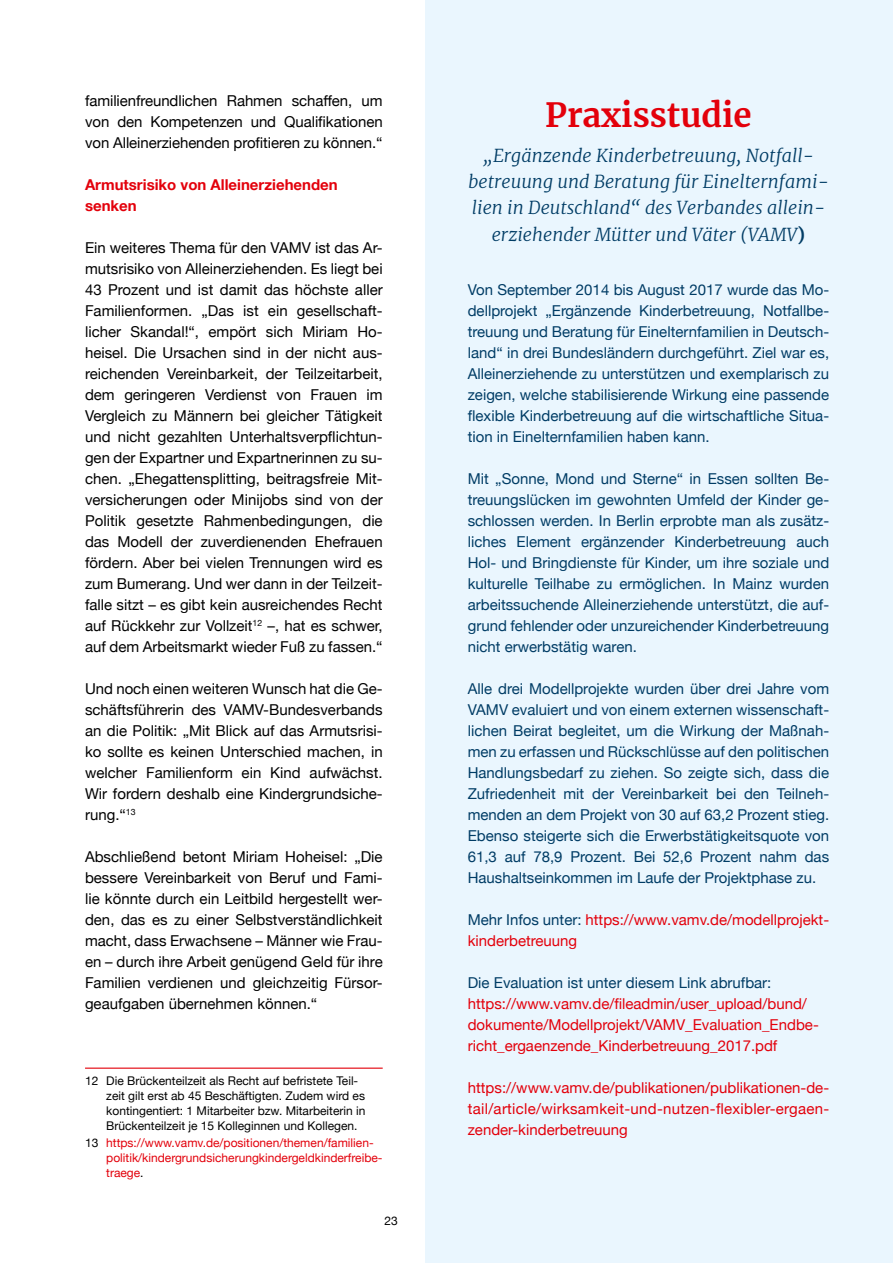
<style>
.page{position:relative;width:893px;height:1263px;background:#fff}
.page>*{position:absolute;margin:0;border:0;box-sizing:border-box;transform-origin:0 0}
.Headlinegröße_II_22{font:700 33px "Merriweather";color:#e3000b}
.Zitat_II_12_17_5_pt{font:italic 300 18px/26.2px "Merriweather";color:#003c65;text-align:center}
.Fließtext_10_14_pt{font:15px/21px "Helvetica Neue";color:#000;text-align:justify}
.Fließtext_10_14_pt-2{font:15px/21px "Helvetica Neue";color:#003c65;text-align:justify}
.Fließtext_10_14_pt-3{font:15px/21px "Helvetica Neue";color:#e3000b}
.Subheadline_10_14_pt{font:700 15px/21px "Helvetica Neue";color:#e3000b}
.Fußnote{font:12px/15px "Helvetica Neue";color:#000}
.Fußnote-2{font:12px/15px "Helvetica Neue";color:#e3000b}
.s1{color:#000}
.s2{font-weight:700;font-style:normal}
.s3{color:#003c65}
</style>
<div class="page">
<div style="left:425px;top:0;width:468px;height:1263px;background:#eaf6fe"></div>
<hr style="left:85px;top:1067px;width:298px;height:2px;background:#e3000b">
<p class="Fließtext_10_14_pt" style="left:85px;top:91px;width:299px">familienfreundlichen Rahmen schaffen, um von den Kompetenzen und Qualifikationen von Alleinerziehenden profitieren zu können.“</p>
<p class="Subheadline_10_14_pt" style="left:85px;top:175px;width:254px">Armutsrisiko von Alleinerziehenden senken</p>
<p class="Fließtext_10_14_pt" style="left:85px;top:238px;width:299px">Ein weiteres Thema für den VAMV ist das Ar&shy;mutsrisiko von Alleinerziehenden. Es liegt bei 43 Prozent und ist damit das höchste aller Familienformen. „Das ist ein gesellschaft&shy;licher Skandal!“, empört sich Miriam Ho&shy;heisel. Die Ursachen sind in der nicht aus&shy;reichenden Vereinbarkeit, der Teilzeitarbeit, dem geringeren Verdienst von Frauen im Vergleich zu Männern bei gleicher Tätigkeit und nicht gezahlten Unterhaltsverpflichtun&shy;gen der Expartner und Expartnerinnen zu su&shy;chen. „Ehegattensplitting, beitragsfreie Mit&shy;versicherungen oder Minijobs sind von der Politik gesetzte Rahmenbedingungen, die das Modell der zuverdienenden Ehefrauen fördern. Aber bei vielen Trennungen wird es zum Bumerang. Und wer dann in der Teilzeit&shy;falle sitzt – es gibt kein ausreichendes Recht auf Rückkehr zur Vollzeit<sup>12</sup> –, hat es schwer, auf dem Arbeitsmarkt wieder Fuß zu fassen.“</p>
<p class="Fließtext_10_14_pt" style="left:85px;top:679px;width:299px">Und noch einen weiteren Wunsch hat die Ge&shy;schäftsführerin des VAMV-Bundesverbands an die Politik: „Mit Blick auf das Armutsrisi&shy;ko sollte es keinen Unterschied machen, in welcher Familienform ein Kind aufwächst.<br>Wir fordern deshalb eine Kindergrundsiche&shy;rung.“<sup>13</sup></p>
<p class="Fließtext_10_14_pt" style="left:85px;top:847px;width:299px">Abschließend betont Miriam Hoheisel: „Die bessere Vereinbarkeit von Beruf und Fami&shy;lie könnte durch ein Leitbild hergestellt wer&shy;den, das es zu einer Selbstverständlichkeit macht, dass Erwachsene – Männer wie Frau&shy;en – durch ihre Arbeit genügend Geld für ihre Familien verdienen und gleichzeitig Fürsor&shy;geaufgaben übernehmen können.“</p>
<p class="Fußnote" style="left:106px;top:1074px;width:261px;text-indent:-21px">12 Die Brückenteilzeit als Recht auf befristete Teil&shy;zeit gilt erst ab 45 Beschäftigten. Zudem wird es kontingentiert: 1 Mitarbeiter bzw. Mitarbeiterin in Brückenteilzeit je 15 Kolleginnen und Kollegen.</p>
<p class="Fußnote-2" style="left:106px;top:1136px;width:278px;text-indent:-21px"><span class="s1">13</span> https://www.vamv.de/positionen/themen/familien&shy;politik/kindergrundsicherungkindergeldkinderfreibe&shy;traege<span class="s1">.</span></p>
<p class="Fußnote" style="left:385px;top:1214px;width:15px">23</p>
<p class="Headlinegröße_II_22" style="left:545px;top:92px;width:208px">Praxisstudie</p>
<p class="Zitat_II_12_17_5_pt" style="left:468px;top:142px;width:362px">„Ergänzende Kinderbetreuung, Notfall&shy;betreuung und Beratung für Einelternfami&shy;lien in Deutschland“ des Verbandes allein&shy;erziehender Mütter und Väter (VAMV<span class="s2">)</span></p>
<p class="Fließtext_10_14_pt-2" style="left:468px;top:280px;width:363px">Von September 2014 bis August 2017 wurde das Mo&shy;dellprojekt „Ergänzende Kinderbetreuung, Notfallbe&shy;treuung und Beratung für Einelternfamilien in Deutsch&shy;land“ in drei Bundesländern durchgeführt. Ziel war es, Alleinerziehende zu unterstützen und exemplarisch zu zeigen, welche stabilisierende Wirkung eine passende flexible Kinderbetreuung auf die wirtschaftliche Situa&shy;tion in Einelternfamilien haben kann.</p>
<p class="Fließtext_10_14_pt-2" style="left:468px;top:469px;width:363px">Mit „Sonne, Mond und Sterne“ in Essen sollten Be&shy;treuungslücken im gewohnten Umfeld der Kinder ge&shy;schlossen werden. In Berlin erprobte man als zusätz&shy;liches Element ergänzender Kinderbetreuung auch Hol- und Bringdienste für Kinder, um ihre soziale und kulturelle Teilhabe zu ermöglichen. In Mainz wurden arbeitssuchende Alleinerziehende unterstützt, die auf&shy;grund fehlender oder unzureichender Kinderbetreuung nicht erwerbstätig waren.</p>
<p class="Fließtext_10_14_pt-2" style="left:468px;top:679px;width:363px">Alle drei Modellprojekte wurden über drei Jahre vom VAMV evaluiert und von einem externen wissenschaft&shy;lichen Beirat begleitet, um die Wirkung der Maßnah&shy;men zu erfassen und Rückschlüsse auf den politischen Handlungsbedarf zu ziehen. So zeigte sich, dass die Zufriedenheit mit der Vereinbarkeit bei den Teilneh&shy;menden an dem Projekt von 30 auf 63,2 Prozent stieg.<br>Ebenso steigerte sich die Erwerbstätigkeitsquote von 61,3 auf 78,9 Prozent. Bei 52,6 Prozent nahm das Haushaltseinkommen im Laufe der Projektphase zu.</p>
<p class="Fließtext_10_14_pt-3" style="left:468px;top:910px;width:363px"><span class="s3">Mehr Infos unter:</span> https://www.vamv.de/modellprojekt&shy;kinderbetreuung</p>
<p class="Fließtext_10_14_pt-3" style="left:468px;top:973px;width:353px"><span class="s3">Die Evaluation ist unter diesem Link abrufbar: </span>https://www.vamv.de/fileadmin/user_upload/bund/ dokumente/Modellprojekt/VAMV_Evaluation_Endbe&shy;richt_ergaenzende_Kinderbetreuung_2017.pdf</p>
<p class="Fließtext_10_14_pt-3" style="left:468px;top:1078px;width:363px;text-align:justify">https://www.vamv.de/publikationen/publikationen-de&shy;tail/article/wirksamkeit-und-nutzen-flexibler-ergaen&shy;zender-kinderbetreuung</p>
</div>
